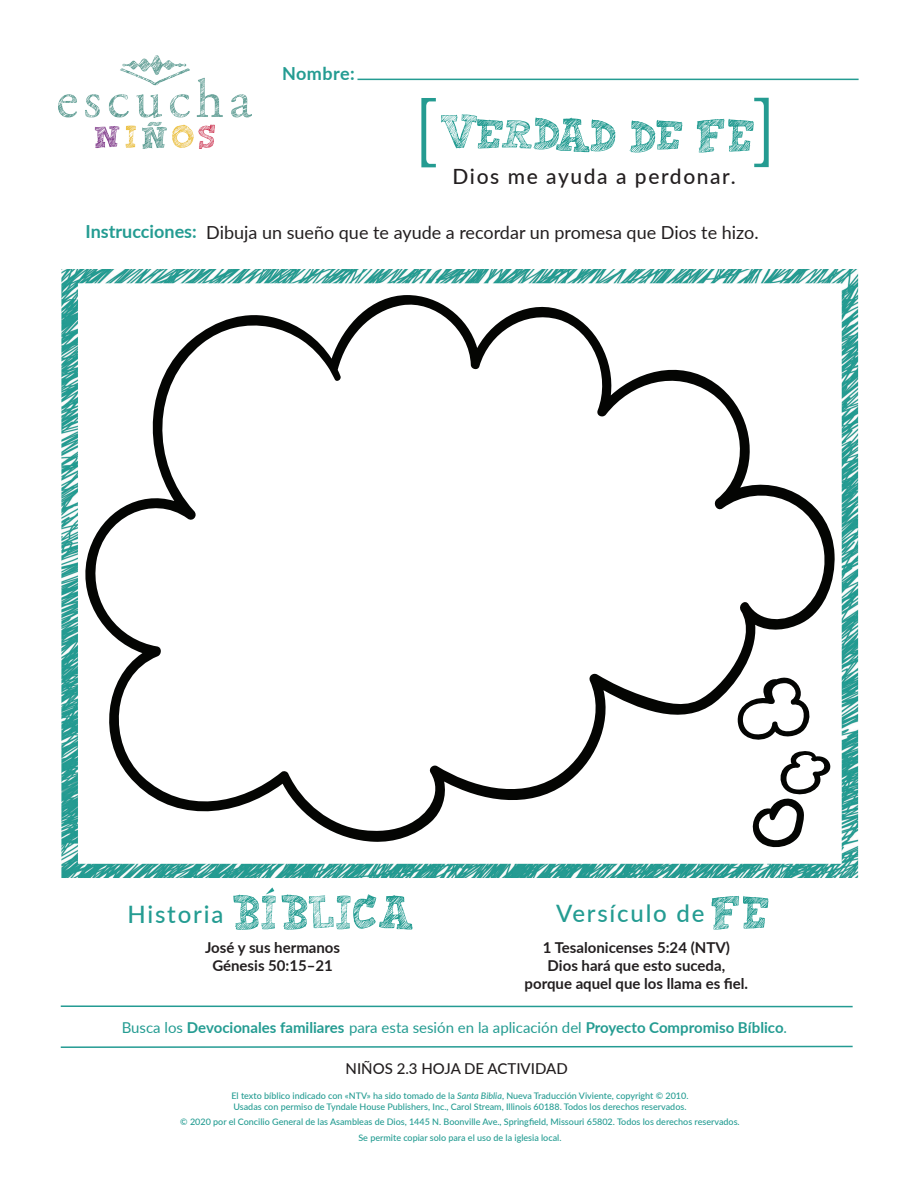
<style>
.page{position:relative;width:918px;height:1188px;background:#fff}
.page>*{position:absolute;margin:0;border:0;box-sizing:border-box;transform-origin:0 0}
.t1{font:500 24px "Lato";letter-spacing:.075em;color:#249c92}
.t2{font:500 21px "Lato";letter-spacing:.075em;color:#231f20}
.t3{font:18px "Lato";color:#231f20}
.t4{font:700 18px "Lato";color:#249c92}
.t5{font:700 15px/18px "Lato";color:#231f20;text-align:center}
.t6{font:700 15px "Lato";color:#249c92}
.t7{font:500 15px "Lato";color:#231f20}
.t8{font:500 9px/10.8px "Lato";color:#249c92}
.s1{font-weight:400}
.s2{font-style:italic}
</style>
<div class="page">
<img style="left:59px;top:56px;width:193px;height:93px">
<img style="left:61px;top:269px;width:798px;height:609px">
<svg style="left:711px;top:896px;width:58px;height:34px"></svg>
<hr style="left:61px;top:1005px;width:792px;height:2px;background:#249b93">
<svg style="left:60px;top:1045px;width:793px;height:3px"></svg>
<hr style="left:357px;top:79px;width:502px;height:1px;background:#249c92">
<svg style="left:421px;top:98px;width:195px;height:69px"></svg>
<svg style="left:629px;top:120px;width:54px;height:33px"></svg>
<svg style="left:233px;top:887px;width:180px;height:43px"></svg>
<svg style="left:697px;top:98px;width:72px;height:69px"></svg>
<svg style="left:75px;top:295px;width:761px;height:548px"></svg>
<svg style="left:733px;top:677px;width:78px;height:67px"></svg>
<svg style="left:750px;top:750px;width:81px;height:100px"></svg>
<h3 class="t4" style="left:282px;top:60px;width:74px">Nombre:</h3>
<h3 class="t4" style="left:86px;top:219px;width:113px">Instrucciones:</h3>
<h2 class="t2" style="left:453px;top:161px;width:284px">Dios me ayuda a perdonar.</h2>
<h3 class="t3" style="left:206px;top:220px;width:554px">Dibuja un sueño que te ayude a recordar un promesa que Dios te hizo.</h3>
<h1 class="t1" style="left:127px;top:897px;width:97px">Historia</h1>
<h1 class="t1" style="left:556px;top:896px;width:150px">Versículo de</h1>
<h3 class="t5" style="left:205px;top:938px;width:137px">José y sus hermanos<br>Génesis 50:15–21</h3>
<h3 class="t5" style="left:525px;top:938px;width:225px">1 Tesalonicenses 5:24 (NTV)<br>Dios hará que esto suceda, porque aquel que los llama es fiel.</h3>
<h3 class="t6" style="left:122px;top:1016px;width:667px"><span class="s1">Busca los</span> Devocionales familiares <span class="s1">para esta sesión en la aplicación del</span> Proyecto Compromiso Bíblico<span class="s1">.</span></h3>
<h3 class="t7" style="left:346px;top:1058px;width:224px">NIÑOS 2.3 HOJA DE ACTIVIDAD</h3>
<p class="t8" style="left:231px;top:1090px;width:459px">El texto bíblico indicado con «NTV» ha sido tomado de la <span class="s2">Santa Biblia</span>, Nueva Traducción Viviente, copyright © 2010.<br>Usadas con permiso de Tyndale House Publishers, Inc., Carol Stream, Illinois 60188. Todos los derechos reservados.</p>
<p class="t8" style="left:180px;top:1114px;width:561px;line-height:15.6px;text-align:center">© 2020 por el Concilio General de las Asambleas de Dios, 1445 N. Boonville Ave., Springfield, Missouri 65802. Todos los derechos reservados.<br>Se permite copiar solo para el uso de la iglesia local.</p>
</div>
